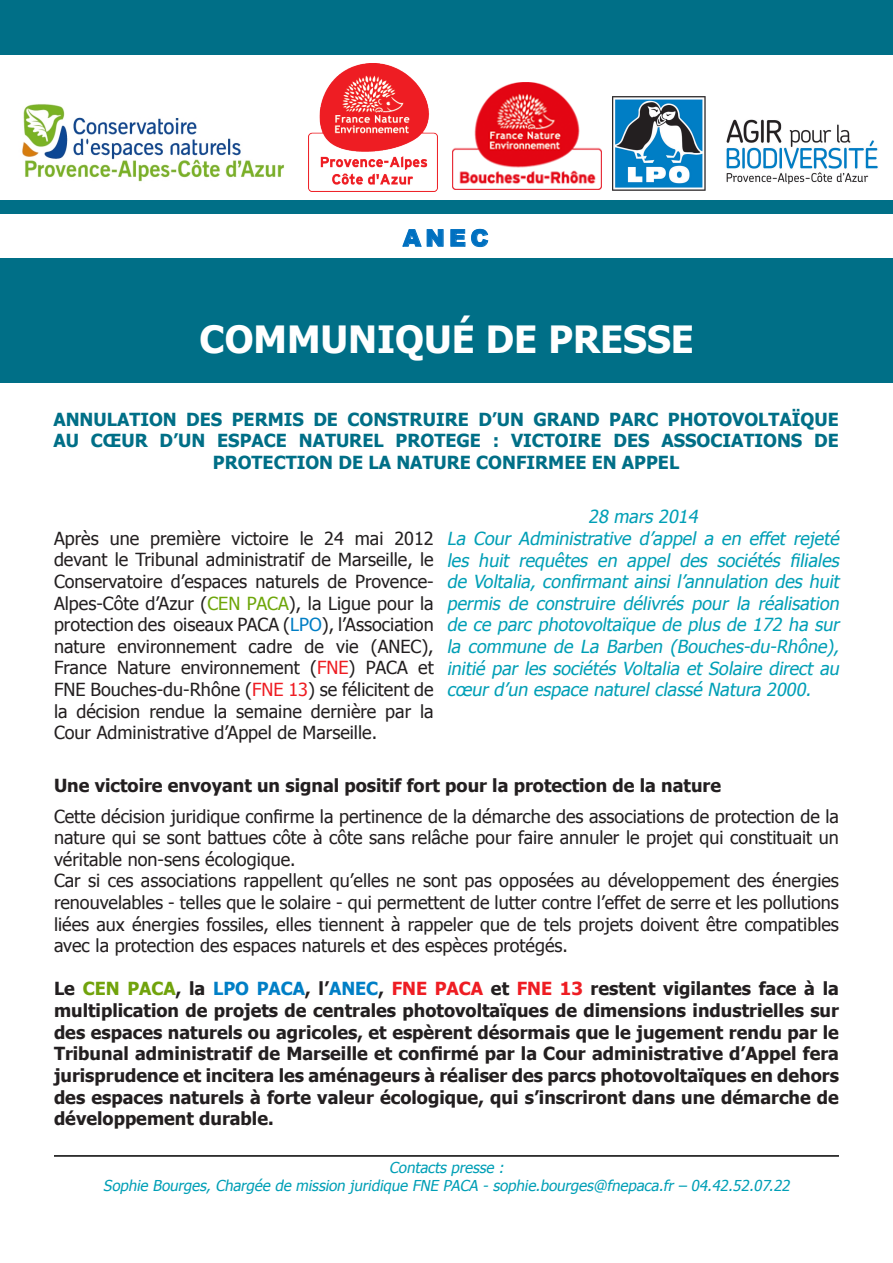
<style>
.page{position:relative;width:893px;height:1263px;background:#fff}
.page>*{position:absolute;margin:0;border:0;box-sizing:border-box;transform-origin:0 0}
.t1{font:700 37.5px "Tahoma";color:#fff}
.t2{font:900 23.25px "Arial";color:#0070c0}
.t3{font:18px/21.6px "Tahoma";color:#231f20;text-align:justify}
.t4{font:700 18px/21.6px "Tahoma";color:#231f20;text-align:justify}
.t5{font:italic 18px/21.6px "Tahoma";color:#009fb6;text-align:justify}
.t6{font:700 18px/21.6px "Tahoma";color:#006f87;text-align:center}
.t7{font:italic 15px "Tahoma";color:#009fb6}
.s1{color:#6da609}
.s2{color:#007ec5}
.s3{color:#ee1d23}
.s4{color:#71a30c}
.s5{color:#007fc6}
</style>
<div class="page">
<div style="left:0;top:0;width:893px;height:382px;background:#006f87"></div>
<div style="left:0;top:215px;width:893px;height:43px;background:#fff"></div>
<hr style="left:54px;top:1155px;width:785px;height:2px;background:#000">
<div style="left:0;top:55px;width:893px;height:145px;background:#fff"></div>
<img style="left:308px;top:63px;width:130px;height:128px">
<img style="left:612px;top:96px;width:266px;height:94px">
<img style="left:22px;top:104px;width:263px;height:78px">
<svg style="left:402px;top:229px;width:42px;height:18px"></svg>
<svg style="left:450px;top:229px;width:15px;height:18px"></svg>
<svg style="left:471px;top:229px;width:17px;height:18px"></svg>
<img style="left:452px;top:83px;width:150px;height:107px">
<p class="t2" style="left:403px;top:221px;width:87px">ANEC</p>
<p class="t1" style="left:200px;top:313px;width:496px">COMMUNIQUÉ DE PRESSE</p>
<p class="t6" style="left:53px;top:407px;width:787px">ANNULATION DES PERMIS DE CONSTRUIRE D’UN GRAND PARC PHOTOVOLTAÏQUE<br>AU CŒUR D’UN ESPACE NATUREL PROTEGE : VICTOIRE DES ASSOCIATIONS DE<br>PROTECTION DE LA NATURE CONFIRMEE EN APPEL</p>
<p class="t5" style="left:588px;top:505px;width:115px">28 mars 2014</p>
<p class="t5" style="left:447px;top:527px;width:398px">La Cour Administrative d’appel a en effet rejeté les huit requêtes en appel des sociétés filiales de Voltalia, confirmant ainsi l’annulation des huit permis de construire délivrés pour la réalisation de ce parc photovoltaïque de plus de 172 ha sur la commune de La Barben (Bouches-du-Rhône), initié par les sociétés Voltalia et Solaire direct au cœur d’un espace naturel classé Natura 2000.</p>
<p class="t3" style="left:54px;top:526px;width:381px">Après une première victoire le 24 mai 2012 devant le Tribunal administratif de Marseille, le Conservatoire d’espaces naturels de Provence-Alpes-Côte d’Azur (<span class="s1">CEN PACA</span>), la Ligue pour la protection des oiseaux PACA (<span class="s2">LPO</span>), l’Association nature environnement cadre de vie (ANEC), France Nature environnement (<span class="s3">FNE</span>) PACA et FNE Bouches-du-Rhône (<span class="s3">FNE 13</span>) se félicitent de la décision rendue la semaine dernière par la Cour Administrative d’Appel de Marseille.</p>
<p class="t4" style="left:54px;top:774px;width:669px">Une victoire envoyant un signal positif fort pour la protection de la nature</p>
<p class="t3" style="left:54px;top:804px;width:786px">Cette décision juridique confirme la pertinence de la démarche des associations de protection de la nature qui se sont battues côte à côte sans relâche pour faire annuler le projet qui constituait un véritable non-sens écologique.</p>
<p class="t3" style="left:54px;top:869px;width:786px">Car si ces associations rappellent qu’elles ne sont pas opposées au développement des énergies renouvelables - telles que le solaire - qui permettent de lutter contre l’effet de serre et les pollutions liées aux énergies fossiles, elles tiennent à rappeler que de tels projets doivent être compatibles avec la protection des espaces naturels et des espèces protégés.</p>
<p class="t4" style="left:54px;top:977px;width:786px">Le <span class="s4">CEN PACA</span>, la <span class="s5">LPO PACA</span>, l’<span class="s5">ANEC</span>, <span class="s3">FNE PACA</span> et <span class="s3">FNE 13</span> restent vigilantes face à la multiplication de projets de centrales photovoltaïques de dimensions industrielles sur des espaces naturels ou agricoles, et espèrent désormais que le jugement rendu par le Tribunal administratif de Marseille et confirmé par la Cour administrative d’Appel fera jurisprudence et incitera les aménageurs à réaliser des parcs photovoltaïques en dehors des espaces naturels à forte valeur écologique, qui s’inscriront dans une démarche de développement durable.</p>
<p class="t7" style="left:389px;top:1157px;width:119px">Contacts presse :</p>
<p class="t7" style="left:103px;top:1175px;width:691px">Sophie Bourges, Chargée de mission j uridique FNE PACA - sophie.bourges@fnepaca.fr – 04.42.52.07.22</p>
</div>
